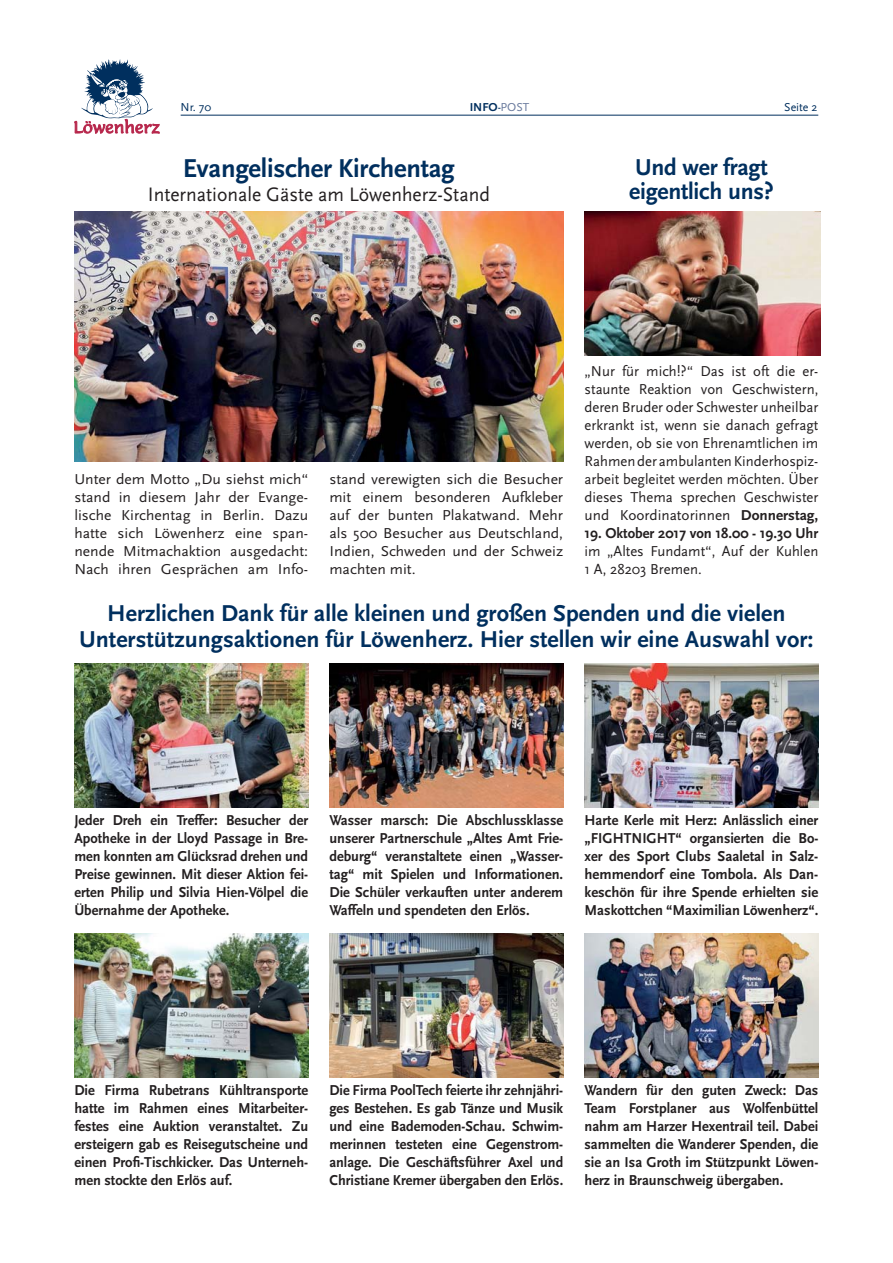
<style>
.page{position:relative;width:893px;height:1263px;background:#fff}
.page>*{position:absolute;margin:0;border:0;box-sizing:border-box;transform-origin:0 0}
.t1{font:700 27px "Scala Sans";letter-spacing:-.01em;color:#002f5e}
.t2{font:700 24px/25.5px "Scala Sans";color:#002f5e;text-align:center}
.t3{font:20.4px "Scala Sans";color:#231f20;scale:.96 1}
.t4{font:700 15px/18px "Scala Sans";color:#231f20;text-align:justify;scale:.96 1}
.t5{font:700 15px/18px "Scala Sans";color:#231f20;text-align:justify;scale:.95 1}
.t6{font:15px/18px "Scala Sans";color:#231f20;text-align:justify}
.t7{font:15px/18px "Scala Sans";color:#231f20;text-align:justify;scale:1.04 1}
.t8{font:700 15px "Scala Sans";color:#231f20}
.t9{font:12px "Scala Sans";color:#002f5e}
.t10{font:700 12px "Scala Sans";color:#002f5e}
.s1{font-weight:400}
.s2{font-weight:400;color:#697a9d}
.s3{font-weight:700}
</style>
<div class="page">
<hr style="left:181px;top:115px;width:637px;height:1px;background:#002f5e">
<svg style="left:74px;top:59px;width:86px;height:75px"></svg>
<img style="left:584px;top:212px;width:236px;height:144px">
<img style="left:584px;top:664px;width:234px;height:143px">
<img style="left:329px;top:664px;width:234px;height:143px">
<img style="left:74px;top:664px;width:234px;height:143px">
<img style="left:74px;top:933px;width:234px;height:144px">
<img style="left:329px;top:934px;width:234px;height:143px">
<img style="left:584px;top:933px;width:234px;height:144px">
<img style="left:74px;top:212px;width:489px;height:250px">
<p class="t9" style="left:181px;top:102px;width:32px">Nr. 70</p>
<p class="t10" style="left:470px;top:103px;width:61px">INFO<span class="s1">-</span><span class="s2">POST</span></p>
<p class="t9" style="left:784px;top:102px;width:35px">Seite 2</p>
<h1 class="t1" style="left:183px;top:158px;width:273px">Evangelischer Kirchentag</h1>
<h3 class="t3" style="left:148px;top:186px;width:358px">Internationale Gäste am Löwenherz-Stand</h3>
<h2 class="t2" style="left:629px;top:157px;width:146px;line-height:24px;text-align:left">Und wer fragt eigentlich uns?</h2>
<p class="t6" style="left:584px;top:363px;width:235px">„Nur für mich!?“ Das ist oft die er&shy;staunte Reaktion von Geschwistern, deren Bruder oder Schwester unheilbar erkrankt ist, wenn sie danach gefragt werden, ob sie von Ehrenamtlichen im Rahmen der ambulanten Kinderhospiz&shy;arbeit begleitet werden möchten. Über dieses Thema sprechen Geschwister und Koordinatorinnen <span class="s3">Donnerstag,</span></p>
<p class="t8" style="left:584px;top:527px;width:235px">19. Oktober 2017 von 18.00 - 19.30 Uhr</p>
<p class="t6" style="left:584px;top:543px;width:235px">im „Altes Fundamt“, Auf der Kuhlen<br>1 A, 28203 Bremen.</p>
<p class="t7" style="left:74px;top:471px;width:226px">Unter dem Motto „Du siehst mich“ stand in diesem Jahr der Evange&shy;lische Kirchentag in Berlin. Dazu hatte sich Löwenherz eine span&shy;nende Mitmachaktion ausgedacht:<br>Nach ihren Gesprächen am Info-</p>
<p class="t7" style="left:329px;top:471px;width:226px">stand verewigten sich die Besucher mit einem besonderen Aufkleber auf der bunten Plakatwand. Mehr als 500 Besucher aus Deutschland, Indien, Schweden und der Schweiz machten mit.</p>
<h2 class="t2" style="left:79px;top:602px;width:736px">Herzlichen Dank für alle kleinen und großen Spenden und die vielen<br>Unterstützungsaktionen für Löwenherz. Hier stellen wir eine Auswahl vor:</h2>
<p class="t5" style="left:74px;top:813px;width:248px">Jeder Dreh ein Treffer: Besucher der Apotheke in der Lloyd Passage in Bre&shy;men konnten am Glücksrad drehen und Preise gewinnen. Mit dieser Aktion fei&shy;erten Philip und Silvia Hien-Völpel die Übernahme der Apotheke.</p>
<p class="t4" style="left:329px;top:813px;width:245px">Wasser marsch: Die Abschlussklasse unserer Partnerschule „Altes Amt Frie&shy;deburg“ veranstaltete einen „Wasser&shy;tag“ mit Spielen und Informationen.<br>Die Schüler verkauften unter anderem Waffeln und spendeten den Erlös.</p>
<p class="t4" style="left:584px;top:813px;width:245px">Harte Kerle mit Herz: Anlässlich einer „FIGHTNIGHT“ organsierten die Bo&shy;xer des Sport Clubs Saaletal in Salz&shy;hemmendorf eine Tombola. Als Dan&shy;keschön für ihre Spende erhielten sie Maskottchen “Maximilian Löwenherz“.</p>
<p class="t4" style="left:74px;top:1083px;width:245px">Die Firma Rubetrans Kühltransporte hatte im Rahmen eines Mitarbeiter&shy;festes eine Auktion veranstaltet. Zu ersteigern gab es Reisegutscheine und einen Profi-Tischkicker. Das Unterneh&shy;men stockte den Erlös auf.</p>
<p class="t5" style="left:329px;top:1083px;width:248px">Die Firma PoolTech feierte ihr zehnjähri&shy;ges Bestehen. Es gab Tänze und Musik und eine Bademoden-Schau. Schwim&shy;merinnen testeten eine Gegenstrom&shy;anlage. Die Geschäftsführer Axel und Christiane Kremer übergaben den Erlös.</p>
<p class="t4" style="left:584px;top:1083px;width:245px">Wandern für den guten Zweck: Das Team Forstplaner aus Wolfenbüttel nahm am Harzer Hexentrail teil. Dabei sammelten die Wanderer Spenden, die sie an Isa Groth im Stützpunkt Löwen&shy;herz in Braunschweig übergaben.</p>
</div>
